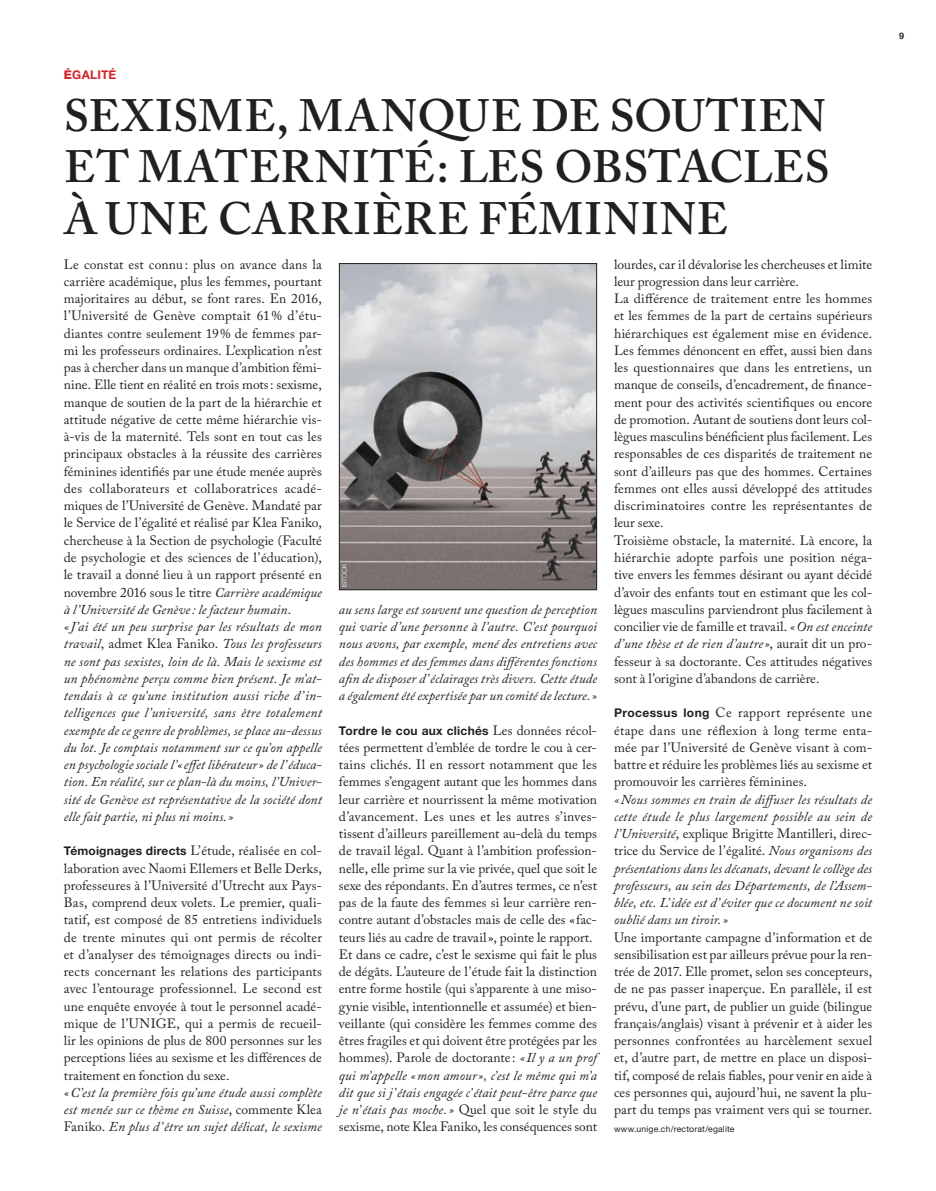
<style>
.page{position:relative;width:936px;height:1191px;background:#fff}
.page>*{position:absolute;margin:0;border:0;box-sizing:border-box;transform-origin:0 0}
._05_titre_grande_act{font:600 45px/51.8px "Adobe Caslon Pro";letter-spacing:.02em;color:#231f20;text-align:justify}
.texte_normal{font:13.5px/17.2px "Adobe Caslon Pro";color:#231f20;text-align:justify}
.texte_normal-2{font:italic 13.5px/17.2px "Adobe Caslon Pro";letter-spacing:.01em;color:#231f20;text-align:justify}
.texte_normal-3{font:700 12px "Helvetica Neue";letter-spacing:.02em;color:#231f20}
._03_mot-clé_rouge_gr{font:700 12px "Helvetica Neue";letter-spacing:.015em;color:#d1232a}
.t1{font:700 9px "Helvetica Neue";color:#231f20}
.références{font:8.7px "Helvetica Neue";letter-spacing:.02em;color:#231f20}
.crédit{font:300 6.75px "Helvetica Neue";letter-spacing:.01em;color:#fff}
.s1{font-weight:800}
.s2{font-style:italic}
.s3{font-style:normal}
.s4{font-family:"Helvetica Neue";font-weight:700;font-size:12px}
.s5{font-family:"Adobe Caslon Pro";font-weight:400;font-size:13.5px}
</style>
<div class="page">
<img style="left:341px;top:265px;width:254px;height:323px">
<div style="left:339px;top:263px;width:258px;height:327px;border:1px solid #231f20"></div>
<p class="_03_mot-clé_rouge_gr" style="left:64px;top:67px;width:54px"><span class="s1">É</span>GALITÉ</p>
<p class="_05_titre_grande_act" style="left:64px;top:89px;width:767px">SEXISME, MANQUE DE SOUTIEN ET MATERNITÉ: LES OBSTACLES À UNE CARRIÈRE FÉMININE</p>
<p class="texte_normal" style="left:64px;top:255px;width:259px">Le constat est connu : plus on avance dans la carrière académique, plus les femmes, pourtant majoritaires au début, se font rares. En 2016, l’Université de Genève comptait 61% d’étu&shy;diantes contre seulement 19% de femmes par&shy;mi les professeurs ordinaires. L’explication n’est pas à chercher dans un manque d’ambition fémi&shy;nine. Elle tient en réalité en trois mots: sexisme, manque de soutien de la part de la hiérarchie et attitude négative de cette même hiérarchie vis&shy;à-vis de la maternité. Tels sont en tout cas les principaux obstacles à la réussite des carrières féminines identifiés par une étude menée auprès des collaborateurs et collaboratrices acadé&shy;miques de l’Université de Genève. Mandaté par le Service de l’égalité et réalisé par Klea Faniko, chercheuse à la Section de psychologie (Faculté de psychologie et des sciences de l’éducation), le travail a donné lieu à un rapport présenté en novembre 2016 sous le titre <span class="s2">Carrière académique à l’Université de Genève: le facteur humain</span>.</p>
<p class="texte_normal-2" style="left:64px;top:617px;width:259px">«J’ai été un peu surprise par les résultats de mon travail<span class="s3">, admet Klea Faniko.</span> Tous les professeurs ne sont pas sexistes, loin de là. Mais le sexisme est un phénomène perçu comme bien présent. Je m’at&shy;tendais à ce qu’une institution aussi riche d’in&shy;telligences que l’université, sans être totalement exempte de ce genre de problèmes, se place au-dessus du lot. Je comptais notamment sur ce qu’on appelle en psychologie sociale l’«effet libérateur» de l’éduca&shy;tion. En réalité, sur ce plan-là du moins, l’Univer&shy;sité de Genève est représentative de la société dont elle fait partie, ni plus ni moins.»</p>
<p class="texte_normal" style="left:64px;top:842px;width:259px"><span class="s4">Témoignages directs</span> L’étude, réalisée en col&shy;laboration avec Naomi Ellemers et Belle Derks, professeures à l’Université d’Utrecht aux Pays-Bas, comprend deux volets. Le premier, quali&shy;tatif, est composé de 85 entretiens individuels de trente minutes qui ont permis de récolter et d’analyser des témoignages directs ou indi&shy;rects concernant les relations des participants avec l’entourage professionnel. Le second est une enquête envoyée à tout le personnel acadé&shy;mique de l’UNIGE, qui a permis de recueil&shy;lir les opinions de plus de 800 personnes sur les perceptions liées au sexisme et les différences de traitement en fonction du sexe.</p>
<p class="texte_normal-2" style="left:64px;top:1083px;width:259px">«C’est la première fois qu’une étude aussi complète est menée sur ce thème en Suisse<span class="s3">, commente Klea Faniko.</span> En plus d’être un sujet délicat, le sexisme</p>
<p class="texte_normal" style="left:614px;top:255px;width:259px">lourdes, car il dévalorise les chercheuses et limite leur progression dans leur carrière.</p>
<p class="texte_normal" style="left:614px;top:290px;width:259px">La différence de traitement entre les hommes et les femmes de la part de certains supérieurs hiérarchiques est également mise en évidence.<br>Les femmes dénoncent en effet, aussi bien dans les questionnaires que dans les entretiens, un manque de conseils, d’encadrement, de finance&shy;ment pour des activités scientifiques ou encore de promotion. Autant de soutiens dont leurs col&shy;lègues masculins bénéficient plus facilement. Les responsables de ces disparités de traitement ne sont d’ailleurs pas que des hommes. Certaines femmes ont elles aussi développé des attitudes discriminatoires contre les représentantes de leur sexe.</p>
<p class="texte_normal" style="left:614px;top:531px;width:259px">Troisième obstacle, la maternité. Là encore, la hiérarchie adopte parfois une position néga&shy;tive envers les femmes désirant ou ayant décidé d’avoir des enfants tout en estimant que les col&shy;lègues masculins parviendront plus facilement à concilier vie de famille et travail. <span class="s2">«On est enceinte d’une thèse et de rien d’autre»</span>, aurait dit un pro&shy;fesseur à sa doctorante. Ces attitudes négatives sont à l’origine d’abandons de carrière.</p>
<p class="texte_normal" style="left:614px;top:704px;width:259px"><span class="s4">Processus long</span> Ce rapport représente une étape dans une réflexion à long terme enta&shy;mée par l’Université de Genève visant à com&shy;battre et réduire les problèmes liés au sexisme et promouvoir les carrières féminines.</p>
<p class="texte_normal-2" style="left:614px;top:790px;width:259px">«Nous sommes en train de diffuser les résultats de cette étude le plus largement possible au sein de l’Université<span class="s3">, explique Brigitte Mantilleri, direc&shy;trice du Service de l’égalité.</span> Nous organisons des présentations dans les décanats, devant le collège des professeurs, au sein des Départements, de l’Assem&shy;blée, etc. L’idée est d’éviter que ce document ne soit oublié dans un tiroir.»</p>
<p class="texte_normal" style="left:614px;top:928px;width:260px">Une importante campagne d’information et de sensibilisation est par ailleurs prévue pour la ren&shy;trée de 2017. Elle promet, selon ses concepteurs, de ne pas passer inaperçue. En parallèle, il est prévu, d’une part, de publier un guide (bilingue français/anglais) visant à prévenir et à aider les personnes confrontées au harcèlement sexuel et, d’autre part, de mettre en place un disposi&shy;tif, composé de relais fiables, pour venir en aide à ces personnes qui, aujourd’hui, ne savent la plu&shy;part du temps pas vraiment vers qui se tourner.</p>
<p class="références" style="left:614px;top:1124px;width:122px">www.unige.ch/rectorat/egalite</p>
<p class="crédit" style="left:340px;top:587px;width:25px;rotate:-90deg">ISTOCK</p>
<p class="texte_normal-2" style="left:339px;top:600px;width:259px">au sens large est souvent une question de perception qui varie d’une personne à l’autre. C’est pourquoi nous avons, par exemple, mené des entretiens avec des hommes et des femmes dans différentes fonctions afin de disposer d’éclairages très divers. Cette étude a également été expertisée par un comité de lecture.»</p>
<p class="texte_normal-3" style="left:339px;top:723px;width:259px">Tordre le cou aux clichés <span class="s5">Les données récol-</span></p>
<p class="texte_normal" style="left:339px;top:738px;width:259px">tées permettent d’emblée de tordre le cou à cer&shy;tains clichés. Il en ressort notamment que les femmes s’engagent autant que les hommes dans leur carrière et nourrissent la même motivation d’avancement. Les unes et les autres s’inves&shy;tissent d’ailleurs pareillement au-delà du temps de travail légal. Quant à l’ambition profession&shy;nelle, elle prime sur la vie privée, quel que soit le sexe des répondants. En d’autres termes, ce n’est pas de la faute des femmes si leur carrière ren&shy;contre autant d’obstacles mais de celle des «fac&shy;teurs liés au cadre de travail», pointe le rapport.</p>
<p class="texte_normal" style="left:339px;top:945px;width:259px">Et dans ce cadre, c’est le sexisme qui fait le plus de dégâts. L’auteure de l’étude fait la distinction entre forme hostile (qui s’apparente à une miso&shy;gynie visible, intentionnelle et assumée) et bien&shy;veillante (qui considère les femmes comme des êtres fragiles et qui doivent être protégées par les hommes). Parole de doctorante : <span class="s2">«Il y a un prof qui m’appelle «mon amour», c’est le même qui m’a dit que si j’étais engagée c’était peut-être parce que je n’étais pas moche.»</span> Quel que soit le style du sexisme, note Klea Faniko, les conséquences sont</p>
<p class="t1" style="left:899px;top:30px;width:7px">9</p>
</div>
